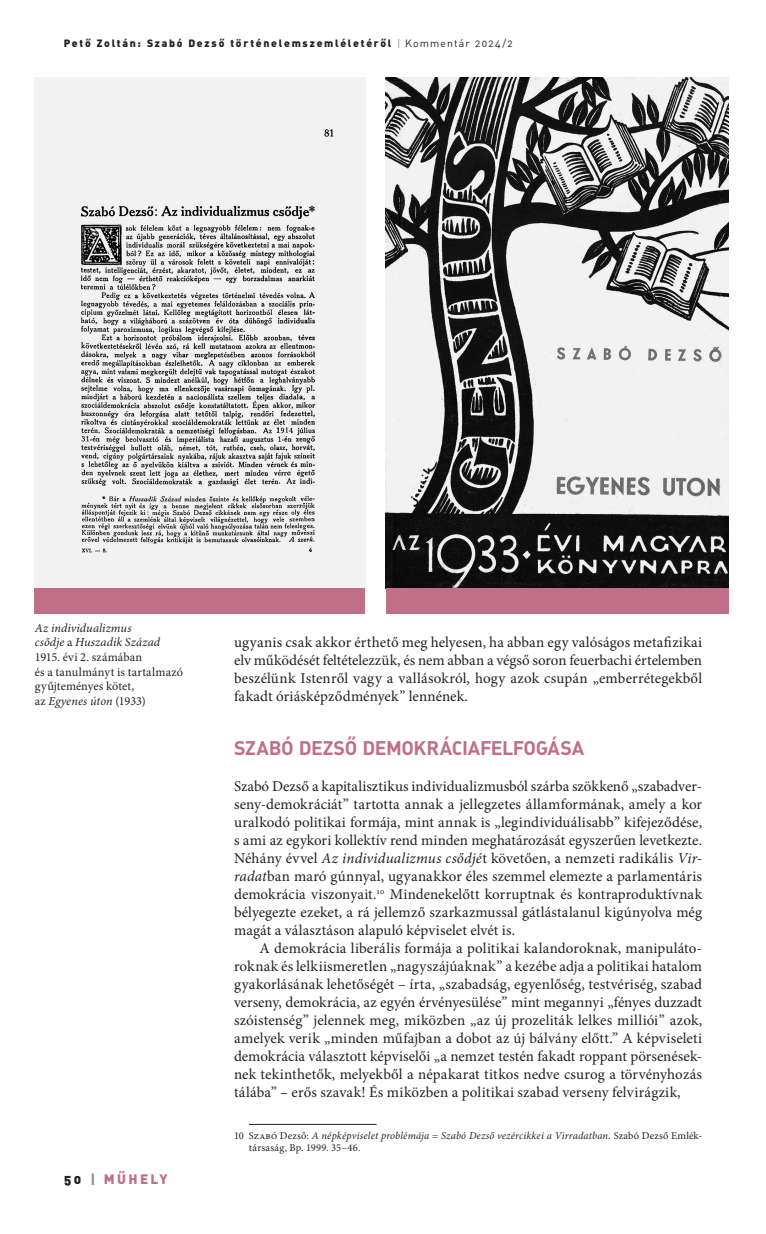
<style>
.page{position:relative;width:766px;height:1234px;background:#fff}
.page>*{position:absolute;margin:0;border:0;box-sizing:border-box;transform-origin:0 0}
._05_-_belcím{font:700 19.5px "DIN Alt PFL";letter-spacing:.025em;color:#bf6f88}
._9_-_kenyér_2_---_10_pt{font:15px/18px "Minion Pro";letter-spacing:.005em;color:#231f20;text-align:justify}
._8_-_kenyér_1_---_10_pt{font:15px/18px "Minion Pro";letter-spacing:.005em;color:#231f20;text-align:justify}
.t1{font:13.5px "DIN Alt Blk PFL";letter-spacing:.2em;color:#bf6f88}
._1000_-_képaláírás{font:12.3px/14.7px "Minion Pro";letter-spacing:.005em;color:#231f20}
._20_-_lábjegyzet{font:italic 10.5px/12.3px "Minion Pro";letter-spacing:.015em;color:#231f20}
.t2{font:10.5px "DIN Alt Blk PFL";letter-spacing:.175em;color:#231f20}
.s1{font-family:"DIN Alt PFL";color:#939598}
.s2{font-family:"DIN Alt PFL"}
.s3{font-style:italic}
.s4{color:#231f20}
.s5{color:#939598}
.s6{font-style:normal}
</style>
<div class="page">
<hr style="left:249px;top:1123px;width:127px;height:1px;background:#231f20">
<img style="left:35px;top:77px;width:330px;height:511px">
<img style="left:386px;top:77px;width:342px;height:511px">
<div style="left:35px;top:588px;width:330px;height:26px;background:#bf6f88"></div>
<div style="left:386px;top:588px;width:342px;height:26px;background:#bf6f88"></div>
<p class="t2" style="left:64px;top:36px;width:450px">Pető Zoltán: Szabó Dezső történelemszemléletéről <span class="s1">|</span> <span class="s2">Kommentár 2024/2</span></p>
<p class="_1000_-_képaláírás" style="left:35px;top:620px;width:150px"><span class="s3">Az individualizmus<br>csődje</span> a <span class="s3">Huszadik Század<br></span>1915. évi 2. számában<br>és a tanulmányt is tartalmazó gyűjteményes kötet,<br>az <span class="s3">Egyenes úton</span> (1933)</p>
<p class="t1" style="left:64px;top:1169px;width:105px"><span class="s4">50</span> <span class="s5">|</span> MŰHELY</p>
<p class="_9_-_kenyér_2_---_10_pt" style="left:234px;top:633px;width:469px">ugyanis csak akkor érthető meg helyesen, ha abban egy valóságos metafizikai elv működését feltételezzük, és nem abban a végső soron feuerbachi értelemben beszélünk Istenről vagy a vallásokról, hogy azok csupán „emberrétegekből fakadt óriásképződmények” lennének.</p>
<p class="_05_-_belcím" style="left:234px;top:735px;width:351px">SZABÓ DEZSŐ DEMOKRÁCIAFELFOGÁSA</p>
<p class="_8_-_kenyér_1_---_10_pt" style="left:234px;top:777px;width:469px">Szabó Dezső a kapitalisztikus individualizmusból szárba szökkenő „szabadver&shy;seny-demokráciát” tartotta annak a jellegzetes államformának, amely a kor uralkodó politikai formája, mint annak is „legindividuálisabb” kifejeződése, s ami az egykori kollektív rend minden meghatározását egyszerűen levetkezte.<br>Néhány évvel <span class="s3">Az individualizmus csődjé</span>t követően, a nemzeti radikális <span class="s3">Vir&shy;radat</span>ban maró gúnnyal, ugyanakkor éles szemmel elemezte a parlamentáris demokrácia viszonyait.<sup>10</sup> Mindenekelőtt korruptnak és kontraproduktívnak bélyegezte ezeket, a rá jellemző szarkazmussal gátlástalanul kigúnyolva még magát a választáson alapuló képviselet elvét is.</p>
<p class="_9_-_kenyér_2_---_10_pt" style="left:234px;top:939px;width:469px;text-indent:26px">A demokrácia liberális formája a politikai kalandoroknak, manipuláto&shy;roknak és lelkiismeretlen „nagyszájúaknak” a kezébe adja a politikai hatalom gyakorlásának lehetőségét – írta, „szabadság, egyenlőség, testvériség, szabad verseny, demokrácia, az egyén érvényesülése” mint megannyi „fényes duzzadt szóistenség” jelennek meg, miközben „az új prozeliták lelkes milliói” azok, amelyek verik „minden műfajban a dobot az új bálvány előtt.” A képviseleti demokrácia választott képviselői „a nemzet testén fakadt roppant pörsenések&shy;nek tekinthetők, melyekből a népakarat titkos nedve csurog a törvényhozás tálába” – erős szavak! És miközben a politikai szabad verseny felvirágzik,</p>
<p class="_20_-_lábjegyzet" style="left:249px;top:1128px;width:453px;text-indent:-15px"><span class="s6">10 Szabó Dezső:</span> A népképviselet problémája <span class="s6">=</span> Szabó Dezső vezércikkei a Virradatban. <span class="s6">Szabó Dezső Emlék&shy;társaság, Bp. 1999. 35–46.</span></p>
</div>
